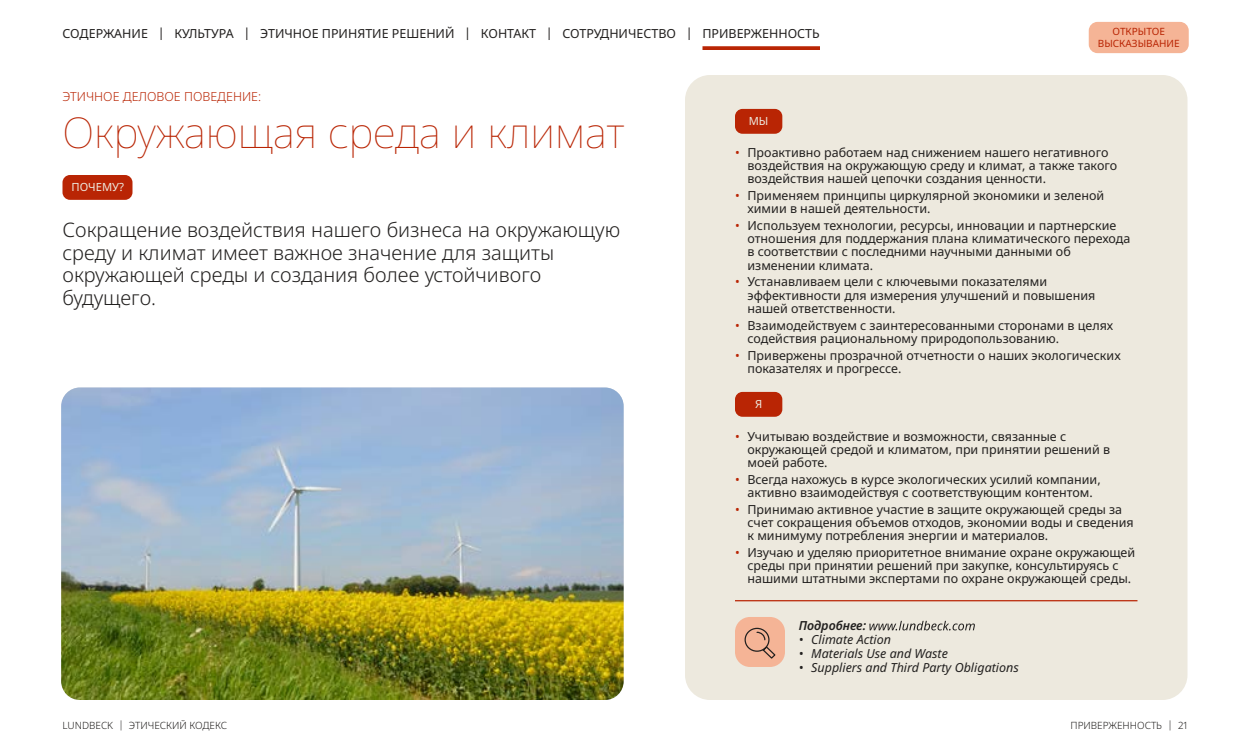
<style>
.page{position:relative;width:1250px;height:750px;background:#fff}
.page>*{position:absolute;margin:0;border:0;box-sizing:border-box;transform-origin:0 0}
.t1{font:100 42.5px "Noto Sans";color:#b92504}
.t2{font:300 20px/22.5px "Noto Sans";color:#22201f}
.t3{font:12.5px/13.1px "Noto Sans";color:#22201f}
.t4{font:italic 12.5px "Noto Sans";color:#22201f}
.t5{font:300 12.5px "Noto Sans";color:#b92504}
.t6{font:italic 600 12.5px "Noto Sans";color:#22201f}
.t7{font:11.25px "Noto Sans";color:#ede9de}
.t8{font:300 10px "Noto Sans";color:#22201f}
.t9{font:10px/12px "Noto Sans";color:#b92504;text-align:center}
.s1{color:#b92504}
</style>
<div class="page">
<div style="left:1089px;top:22px;width:100px;height:31px;background:#f5b496;border-radius:9px"></div>
<svg style="left:702px;top:46px;width:118px;height:4px"></svg>
<div style="left:685px;top:75px;width:503px;height:625px;background:#ede9de;border-radius:25px"></div>
<div style="left:62px;top:175px;width:70px;height:25px;background:#b92504;border-radius:8px"></div>
<hr style="left:735px;top:600px;width:403px;height:1px;background:#b92504">
<div style="left:735px;top:617px;width:50px;height:50px;background:#f5b496;border-radius:15px"></div>
<svg style="left:869px;top:621px;width:106px;height:10px"></svg>
<svg style="left:744px;top:627px;width:32px;height:32px"></svg>
<div style="left:735px;top:392px;width:47px;height:25px;background:#b92504;border-radius:8px"></div>
<div style="left:735px;top:109px;width:47px;height:25px;background:#b92504;border-radius:8px"></div>
<img style="left:61px;top:388px;width:563px;height:312px">
<p class="t3" style="left:62px;top:28px;width:759px">СОДЕРЖАНИЕ | КУЛЬТУРА | ЭТИЧНОЕ ПРИНЯТИЕ РЕШЕНИЙ | КОНТАКТ | СОТРУДНИЧЕСТВО | ПРИВЕРЖЕННОСТЬ</p>
<p class="t5" style="left:62px;top:89px;width:200px">ЭТИЧНОЕ ДЕЛОВОЕ ПОВЕДЕНИЕ:</p>
<p class="t9" style="left:1098px;top:26px;width:83px">ОТКРЫТОЕ<br>ВЫСКАЗЫВАНИЕ</p>
<h1 class="t1" style="left:62px;top:102px;width:564px">Окружающая среда и климат</h1>
<p class="t7" style="left:71px;top:181px;width:54px">ПОЧЕМУ?</p>
<h2 class="t2" style="left:62px;top:219px;width:559px">Сокращение воздействия нашего бизнеса на окружающую среду и климат имеет важное значение для защиты окружающей среды и создания более устойчивого будущего.</h2>
<p class="t8" style="left:62px;top:720px;width:166px">LUNDBECK | ЭТИЧЕСКИЙ КОДЕКС</p>
<p class="t7" style="left:749px;top:115px;width:21px">МЫ</p>
<p class="t3" style="left:748px;top:146px;width:371px;text-indent:-12px"><span class="s1">•</span> Проактивно работаем над снижением нашего негативного воздействия на окружающую среду и климат, а также такого воздействия нашей цепочки создания ценности.</p>
<p class="t3" style="left:748px;top:189px;width:358px;text-indent:-12px"><span class="s1">•</span> Применяем принципы циркулярной экономики и зеленой химии в нашей деятельности.</p>
<p class="t3" style="left:748px;top:219px;width:384px;text-indent:-12px"><span class="s1">•</span> Используем технологии, ресурсы, инновации и партнерские отношения для поддержания плана климатического перехода в соответствии с последними научными данными об изменении климата.</p>
<p class="t3" style="left:748px;top:276px;width:349px;text-indent:-12px"><span class="s1">•</span> Устанавливаем цели с ключевыми показателями эффективности для измерения улучшений и повышения нашей ответственности.</p>
<p class="t3" style="left:748px;top:319px;width:367px;text-indent:-12px"><span class="s1">•</span> Взаимодействуем с заинтересованными сторонами в целях содействия рациональному природопользованию.</p>
<p class="t3" style="left:748px;top:349px;width:375px;text-indent:-12px"><span class="s1">•</span> Привержены прозрачной отчетности о наших экологических показателях и прогрессе.</p>
<p class="t7" style="left:755px;top:398px;width:9px">Я</p>
<p class="t3" style="left:748px;top:430px;width:364px;text-indent:-12px"><span class="s1">•</span> Учитываю воздействие и возможности, связанные с окружающей средой и климатом, при принятии решений в моей работе.</p>
<p class="t3" style="left:735px;top:473px;width:367px;text-align:center"><span class="s1">•</span> Всегда нахожусь в курсе экологических усилий компании, активно взаимодействуя с соответствующим контентом.</p>
<p class="t3" style="left:748px;top:503px;width:388px;text-indent:-12px"><span class="s1">•</span> Принимаю активное участие в защите окружающей среды за счет сокращения объемов отходов, экономии воды и сведения к минимуму потребления энергии и материалов.</p>
<p class="t3" style="left:748px;top:546px;width:389px;text-indent:-12px"><span class="s1">•</span> Изучаю и уделяю приоритетное внимание охране окружающей среды при принятии решений при закупке, консультируясь с нашими штатными экспертами по охране окружающей среды.</p>
<p class="t6" style="left:799px;top:619px;width:69px">Подробнее:</p>
<p class="t4" style="left:799px;top:632px;width:94px">• Climate Action</p>
<p class="t4" style="left:799px;top:646px;width:151px">• Materials Use and Waste</p>
<p class="t4" style="left:799px;top:660px;width:222px">• Suppliers and Third Party Obligations</p>
<p class="t8" style="left:1071px;top:720px;width:118px">ПРИВЕРЖЕННОСТЬ | 21</p>
</div>
